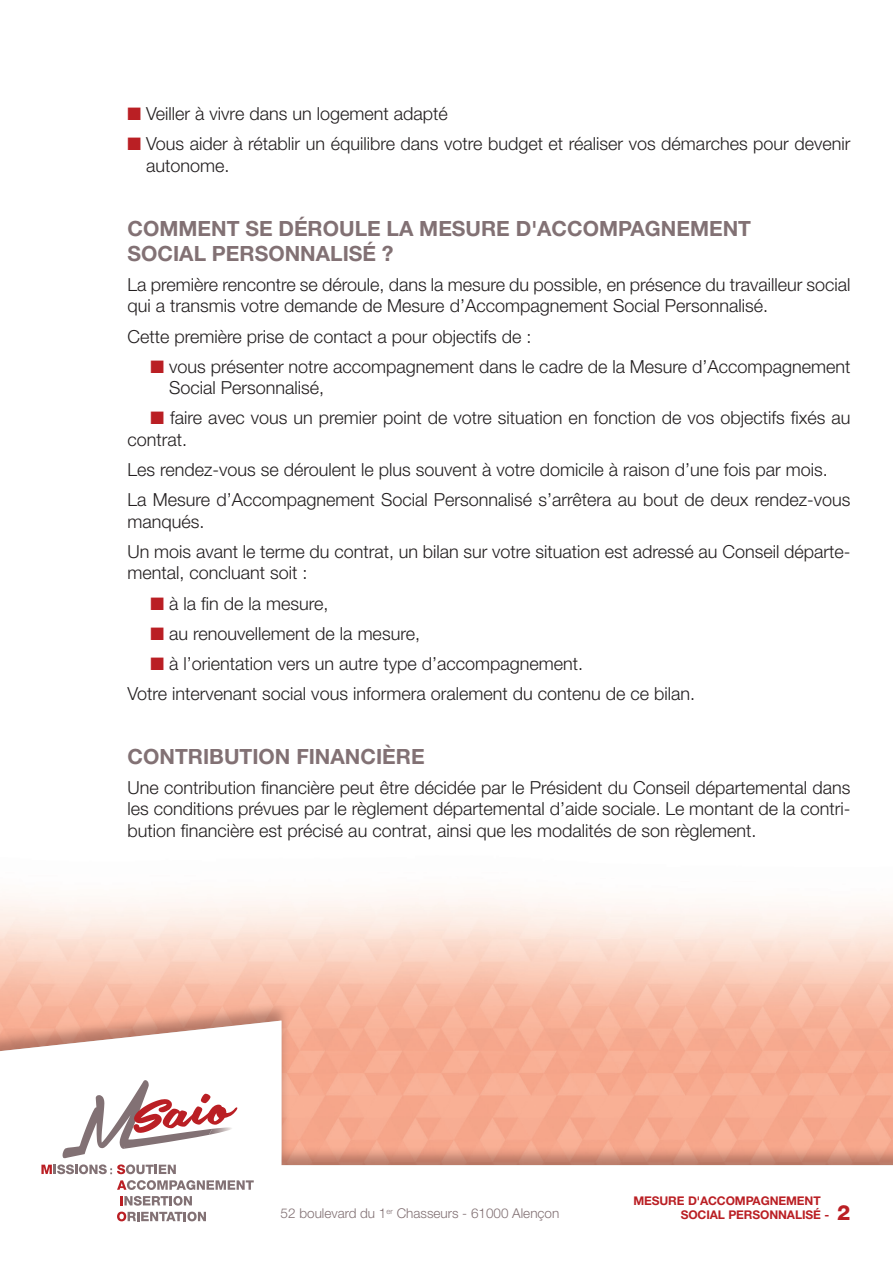
<style>
.page{position:relative;width:893px;height:1263px;background:#fff}
.page>*{position:absolute;margin:0;border:0;box-sizing:border-box;transform-origin:0 0}
.t1{font:700 21px "Helvetica Neue LT Std";color:#827174}
.t2{font:800 21px "Helvetica Neue LT Std";color:#ba1f24}
.t3{font:300 18px/21.6px "Helvetica Neue LT Std";color:#231f20}
.t4{font:300 13.5px "Helvetica Neue LT Std";color:#827174}
.t5{font:700 12px/14.4px "Helvetica Neue LT Std";letter-spacing:-.01em;color:#ba1f24}
.s1{color:#ba1f24}
</style>
<div class="page">
<div style="left:0;top:847px;width:893px;height:318px;background:#827174;opacity:.5"></div>
<svg style="left:117px;top:1180px;width:137px;height:10px"></svg>
<svg style="left:117px;top:1196px;width:89px;height:25px"></svg>
<svg style="left:41px;top:1164px;width:135px;height:10px"></svg>
<svg style="left:63px;top:1080px;width:174px;height:78px"></svg>
<p class="t3" style="left:128px;top:102px;width:322px"><span class="s1">■</span> Veiller à vivre dans un logement adapté</p>
<p class="t3" style="left:146px;top:132px;width:706px;text-indent:-19px"><span class="s1">■</span> Vous aider à rétablir un équilibre dans votre budget et réaliser vos démarches pour devenir autonome.</p>
<p class="t1" style="left:128px;top:215px;width:488px">COMM ENT SE DÉROULE LA MESURE D'ACCOMPA</p>
<p class="t1" style="left:645px;top:215px;width:108px">GNEMENT</p>
<p class="t1" style="left:128px;top:240px;width:268px">SOCIAL PERSONNALISÉ ?</p>
<p class="t3" style="left:128px;top:273px;width:724px">La première rencontre se déroule, dans la mesure du possible, en présence du travailleur social qui a transmis votre demande de Mesure d’Accompagnement Social Personnalisé.</p>
<p class="t3" style="left:128px;top:325px;width:405px">Cette première prise de contact a pour objectifs de :</p>
<p class="t3" style="left:169px;top:355px;width:683px;text-indent:-19px"><span class="s1">■</span> vous présenter notre accompagnement dans le cadre de la Mesure d’Accompagnement<br>Social Personnalisé,</p>
<p class="t3" style="left:128px;top:407px;width:724px;text-indent:23px"><span class="s1">■</span> faire avec vous un premier point de votre situation en fonction de vos objectifs fixés au contrat.</p>
<p class="t3" style="left:128px;top:454px;width:724px;line-height:30.2px">Les rendez-vous se déroulent le plus souvent à votre domicile à raison d’une fois par mois.<br>La Mesure d’Accompagnement Social Personnalisé s’arrêtera au bout de deux rendez-vous</p>
<p class="t3" style="left:128px;top:506px;width:724px;line-height:30.2px">manqués.<br>Un mois avant le terme du contrat, un bilan sur votre situation est adressé au Conseil départe-</p>
<p class="t3" style="left:128px;top:562px;width:182px">mental, concluant soit :</p>
<p class="t3" style="left:151px;top:592px;width:180px"><span class="s1">■</span> à la fin de la mesure,</p>
<p class="t3" style="left:151px;top:622px;width:271px"><span class="s1">■</span> au renouvellement de la mesure,</p>
<p class="t3" style="left:128px;top:648px;width:569px;line-height:30.2px;text-indent:23px"><span class="s1">■</span> à l’orientation vers un autre type d’accompagnement.<br>Votre intervenant social vous informera oralement du contenu de ce bilan.</p>
<p class="t1" style="left:128px;top:743px;width:299px">CONTRIBUTION FINANCIÈRE</p>
<p class="t3" style="left:128px;top:776px;width:724px;text-align:justify">Une contribution financière peut être décidée par le Président du Conseil départemental dans les conditions prévues par le règlement départemental d’aide sociale. Le montant de la contri&shy;bution financière est précisé au contrat, ainsi que les modalités de son règlement.</p>
<p class="t5" style="left:681px;top:1193px;width:150px;text-indent:-47px">MESURE D'ACCOMPAGNEMENT<br>SOCIAL PERSONNALISÉ -</p>
<p class="t4" style="left:281px;top:1205px;width:280px">52 boulevard du 1<sup>er</sup> Chasseurs - 61000 Alençon</p>
<p class="t2" style="left:837px;top:1200px;width:15px">2</p>
</div>
